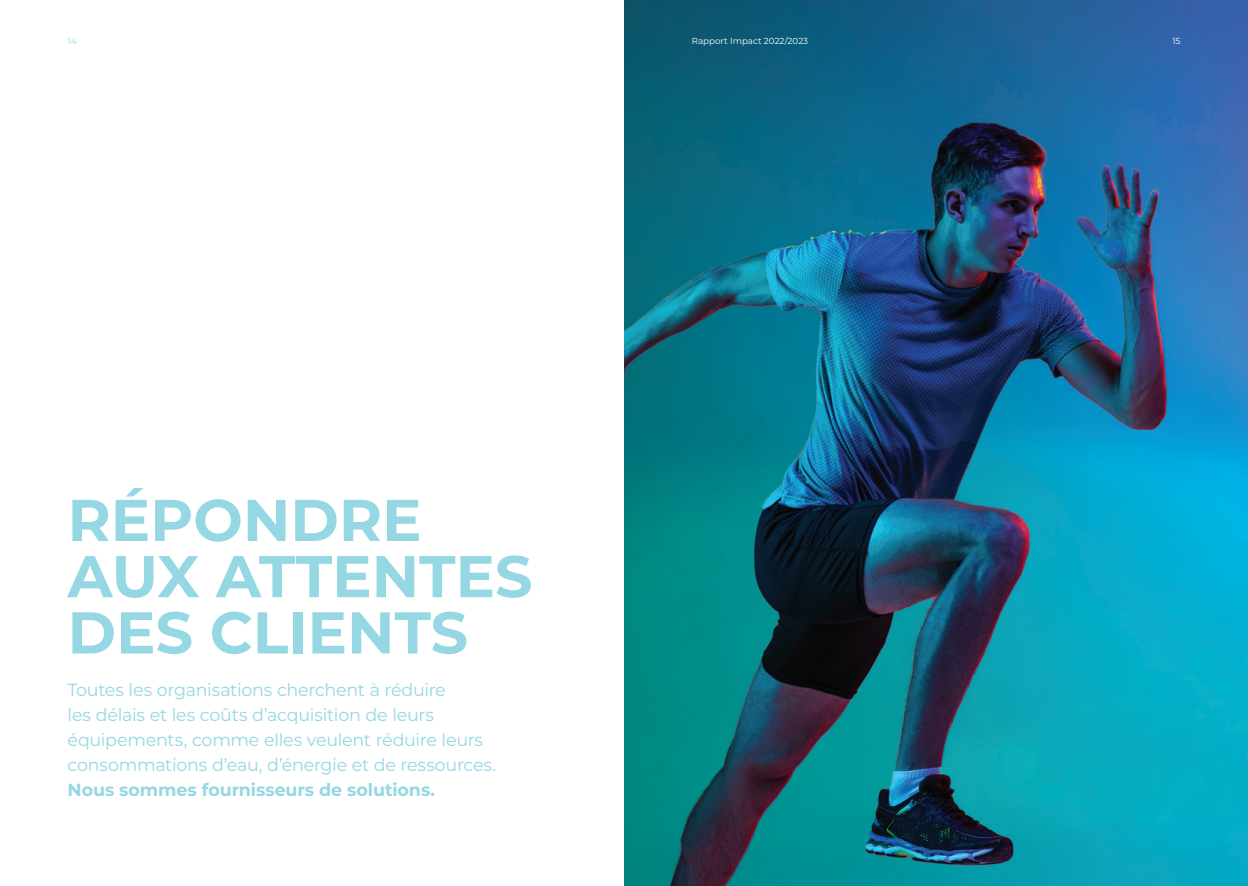
<style>
.page{position:relative;width:1248px;height:886px;background:#fff}
.page>*{position:absolute;margin:0;border:0;box-sizing:border-box;transform-origin:0 0}
.t1{font:700 58.75px/56.2px "Montserrat";color:#95d7e3}
.t2{font:17.5px/25px "Montserrat";letter-spacing:-.015em;color:#95d7e3}
.t3{font:700 17.5px "Montserrat";letter-spacing:-.005em;color:#95d7e3}
.t4{font:8.75px "Montserrat";color:#fff}
.t5{font:8.75px "Montserrat";color:#95d7e3}
</style>
<div class="page">
<img style="left:624px;top:0;width:623px;height:886px">
<p class="t5" style="left:67px;top:35px;width:10px">14</p>
<p class="t4" style="left:691px;top:35px;width:118px">Rapport Impact 2022/2023</p>
<p class="t4" style="left:1172px;top:35px;width:10px">15</p>
<h1 class="t1" style="left:68px;top:489px;width:466px">RÉPONDRE<br>AUX ATTENTES<br>DES CLIENTS</h1>
<p class="t2" style="left:68px;top:677px;width:430px">Toutes les organisations cherchent à réduire<br>les délais et les coûts d’acquisition de leurs équipements, comme elles veulent réduire leurs consommations d’eau, d’énergie et de ressources.</p>
<p class="t3" style="left:68px;top:777px;width:369px">Nous sommes fournisseurs de solutions.</p>
</div>
